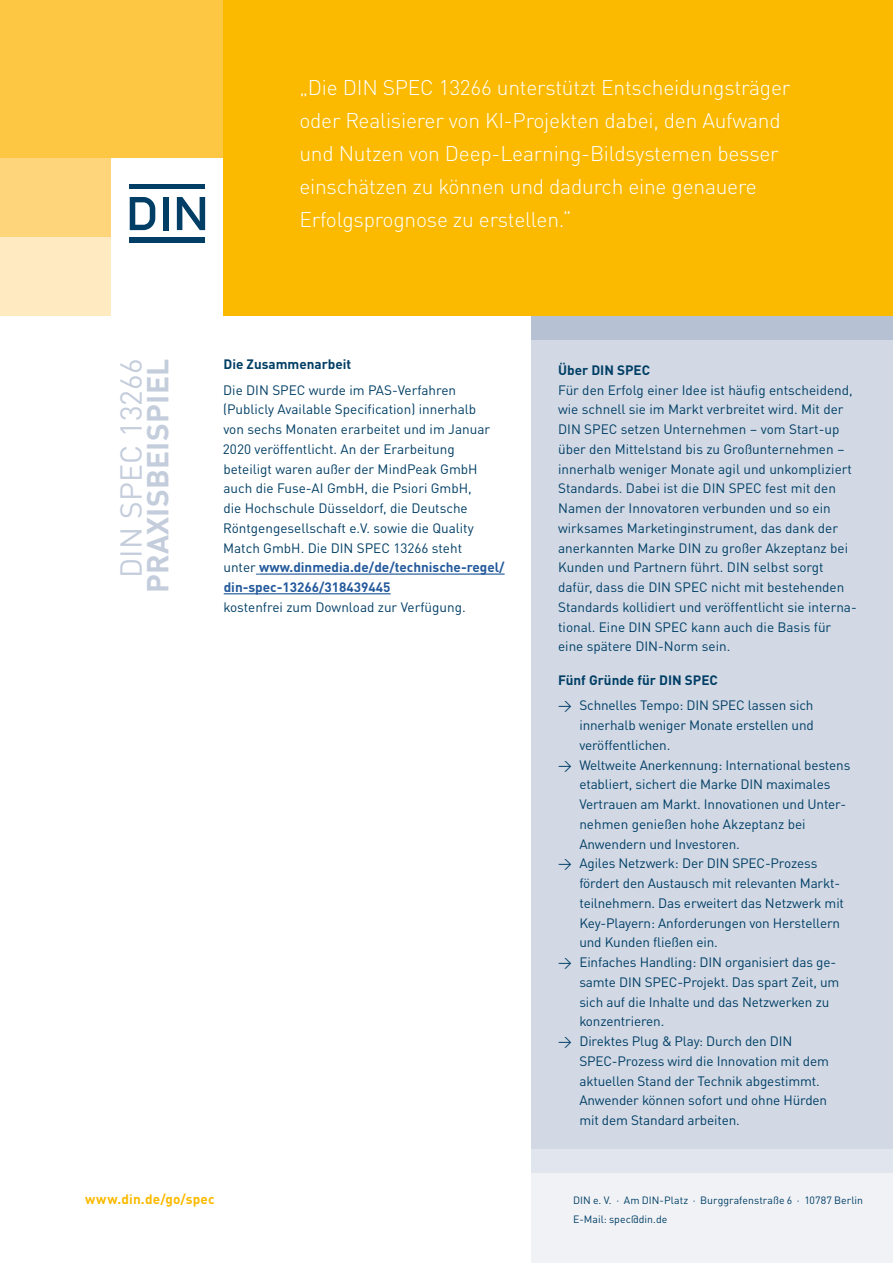
<style>
.page{position:relative;width:893px;height:1263px;background:#fff}
.page>*{position:absolute;margin:0;border:0;box-sizing:border-box;transform-origin:0 0}
.t1{font:700 30px "DINOT";letter-spacing:.01em;color:#c4cddc}
.t2{font:30px "DINOT";letter-spacing:.01em;color:#c4cddc}
.t3{font:300 21px/33px "DINOT";letter-spacing:-.01em;color:#fff}
.t4{font:13.5px/19.8px "DINOT";color:#003e65}
.t5{font:700 13.5px "DINOT";color:#003e65}
.t6{font:700 13.5px "DINOT";letter-spacing:.015em;color:#fbba00}
.t7{font:10.5px/19.8px "DINOT";color:#003e65}
.s1{font-weight:700;color:#245a9c}
</style>
<div class="page">
<div style="left:0;top:0;width:112px;height:316px;background:#ffeac1"></div>
<div style="left:0;top:0;width:112px;height:237px;background:#fed57a"></div>
<div style="left:0;top:0;width:223px;height:158px;background:#fdc743"></div>
<div style="left:223px;top:0;width:670px;height:316px;background:#fbba00"></div>
<hr style="left:259px;top:573px;width:246px;height:2px;background:#245a9c">
<hr style="left:224px;top:593px;width:167px;height:1px;background:#245a9c">
<div style="left:531px;top:1173px;width:362px;height:90px;background:#f0f2f6"></div>
<div style="left:531px;top:339px;width:362px;height:810px;background:#d2d9e5"></div>
<div style="left:531px;top:1149px;width:362px;height:24px;background:#e1e5ed"></div>
<div style="left:531px;top:316px;width:362px;height:23px;background:#b6c2d4"></div>
<svg style="left:130px;top:197px;width:25px;height:33px"></svg>
<div style="left:130px;top:184px;width:75px;height:5px;background:#003e65"></div>
<div style="left:163px;top:197px;width:5px;height:33px;background:#003e65"></div>
<svg style="left:177px;top:197px;width:28px;height:33px"></svg>
<div style="left:130px;top:238px;width:75px;height:5px;background:#003e65"></div>
<p class="t3" style="left:299px;top:69px;width:493px">„Die DIN SPEC 13266 unterstützt Entscheidungsträger oder Realisierer von KI-Projekten dabei, den Aufwand und Nutzen von Deep-Learning-Bildsystemen besser einschätzen zu können und dadurch eine genauere Erfolgsprognose zu erstellen.“</p>
<h1 class="t2" style="left:108px;top:578px;width:221px;rotate:-90deg">DIN SPEC 13266</h1>
<h1 class="t1" style="left:134px;top:593px;width:236px;rotate:-90deg">PRAXISBEISPIEL</h1>
<p class="t5" style="left:223px;top:353px;width:129px">Die Zusammenarbeit</p>
<p class="t4" style="left:223px;top:379px;width:283px">Die DIN SPEC wurde im PAS-Verfahren (Publicly Available Specification) innerhalb<br>von sechs Monaten erarbeitet und im Januar 2020 veröffentlicht. An der Erarbeitung beteiligt waren außer der MindPeak GmbH auch die Fuse-AI GmbH, die Psiori GmbH,<br>die Hochschule Düsseldorf, die Deutsche Röntgengesellschaft e.V. sowie die Quality Match GmbH. Die DIN SPEC 13266 steht<br>unter <span class="s1">www.dinmedia.de/de/technische-regel/ din-spec-13266/318439445</span></p>
<p class="t4" style="left:223px;top:596px;width:244px">kostenfrei zum Download zur Verfügung.</p>
<p class="t6" style="left:85px;top:1188px;width:131px">www.din.de/go/spec</p>
<p class="t5" style="left:558px;top:359px;width:94px">Über DIN SPEC</p>
<p class="t4" style="left:558px;top:379px;width:300px">Für den Erfolg einer Idee ist häufig entscheidend, wie schnell sie im Markt verbreitet wird. Mit der DIN SPEC setzen Unternehmen – vom Start-up über den Mittelstand bis zu Großunternehmen – innerhalb weniger Monate agil und unkompliziert Standards. Dabei ist die DIN SPEC fest mit den Namen der Innovatoren verbunden und so ein wirksames Marketinginstrument, das dank der anerkannten Marke DIN zu großer Akzeptanz bei Kunden und Partnern führt. DIN selbst sorgt dafür, dass die DIN SPEC nicht mit bestehenden Standards kollidiert und veröffentlicht sie interna&shy;tional. Eine DIN SPEC kann auch die Basis für eine spätere DIN-Norm sein.</p>
<p class="t5" style="left:558px;top:669px;width:161px">Fünf Gründe für DIN SPEC</p>
<p class="t4" style="left:579px;top:694px;width:236px;text-align:justify;text-indent:-21px">→ Schnelles Tempo: DIN SPEC lassen sich innerhalb weniger Monate erstellen und veröffentlichen.</p>
<p class="t4" style="left:579px;top:754px;width:272px;text-indent:-21px">→ Weltweite Anerkennung: International bestens etabliert, sichert die Marke DIN maximales Vertrauen am Markt. Innovationen und Unter&shy;nehmen genießen hohe Akzeptanz bei Anwendern und Investoren.</p>
<p class="t4" style="left:579px;top:852px;width:266px;text-indent:-21px">→ Agiles Netzwerk: Der DIN SPEC-Prozess fördert den Austausch mit relevanten Markt&shy;teilnehmern. Das erweitert das Netzwerk mit Key-Playern: Anforderungen von Herstellern und Kunden fließen ein.</p>
<p class="t4" style="left:579px;top:951px;width:262px;text-indent:-21px">→ Einfaches Handling: DIN organisiert das ge&shy;samte DIN SPEC-Projekt. Das spart Zeit, um sich auf die Inhalte und das Netzwerken zu konzentrieren.</p>
<p class="t4" style="left:579px;top:1030px;width:251px;text-indent:-21px">→ Direktes Plug &amp; Play: Durch den DIN SPEC-Prozess wird die Innovation mit dem aktuellen Stand der Technik abgestimmt.<br>Anwender können sofort und ohne Hürden mit dem Standard arbeiten.</p>
<p class="t7" style="left:573px;top:1189px;width:291px">DIN e. V. · Am DIN-Platz · Burggrafenstraße 6 · 10787 Berlin<br>E-Mail: spec@din.de</p>
</div>
